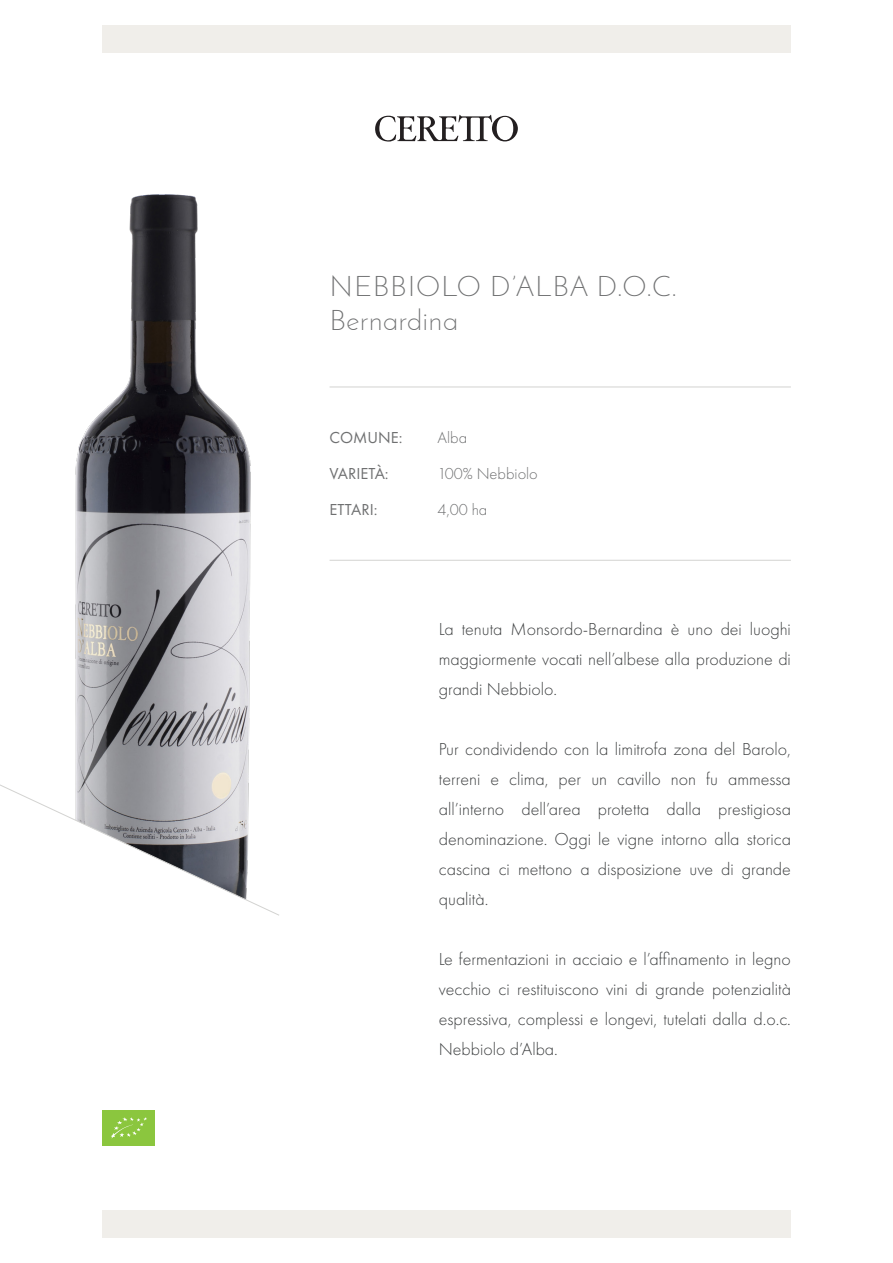
<style>
.page{position:relative;width:893px;height:1263px;background:#fff}
.page>*{position:absolute;margin:0;border:0;box-sizing:border-box;transform-origin:0 0}
.t1{font:300 28.5px "Josefin Sans";letter-spacing:.03em;color:#6f7071}
.t2{font:300 18px/30px "Futura PT";color:#3e4041;text-align:justify}
.t3{font:16.5px "Futura PT";color:#6f7071}
.t4{font:300 16.5px "Futura PT";color:#6f7071}
</style>
<div class="page">
<img style="left:75px;top:194px;width:323px;height:558px">
<svg style="left:375px;top:115px;width:143px;height:27px"></svg>
<hr style="left:330px;top:387px;width:461px;height:1px;background:#d3d3d1">
<hr style="left:330px;top:560px;width:461px;height:1px;background:#d3d3d1">
<svg style="left:0;top:752px;width:279px;height:164px"></svg>
<div style="left:102px;top:1110px;width:53px;height:35px;background:#8bc63e"></div>
<svg style="left:111px;top:1117px;width:36px;height:21px"></svg>
<div style="left:102px;top:26px;width:689px;height:27px;background:#efece8"></div>
<div style="left:102px;top:1210px;width:689px;height:27px;background:#efece8"></div>
<p class="t1" style="left:330px;top:269px;width:349px">NEBBIOLO D’ALBA D.O.C.</p>
<p class="t1" style="left:330px;top:303px;width:130px">Bernardina</p>
<p class="t3" style="left:330px;top:428px;width:75px">COMUNE:</p>
<p class="t4" style="left:438px;top:428px;width:31px">Alba</p>
<p class="t3" style="left:330px;top:464px;width:61px">VARIETÀ:</p>
<p class="t4" style="left:438px;top:464px;width:102px">100% Nebbiolo</p>
<p class="t3" style="left:330px;top:500px;width:49px">ETTARI:</p>
<p class="t4" style="left:438px;top:500px;width:51px">4,00 ha</p>
<p class="t2" style="left:439px;top:614px;width:354px">La tenuta Monsordo-Bernardina è uno dei luoghi maggiormente vocati nell’albese alla produzione di grandi Nebbiolo.</p>
<p class="t2" style="left:439px;top:734px;width:354px">Pur condividendo con la limitrofa zona del Barolo, terreni e clima, per un cavillo non fu ammessa all’interno dell’area protetta dalla prestigiosa denominazione. Oggi le vigne intorno alla storica cascina ci mettono a disposizione uve di grande qualità.</p>
<p class="t2" style="left:439px;top:944px;width:354px">Le fermentazioni in acciaio e l’affinamento in legno vecchio ci restituiscono vini di grande potenzialità espressiva, complessi e longevi, tutelati dalla d.o.c.<br>Nebbiolo d’Alba.</p>
</div>
